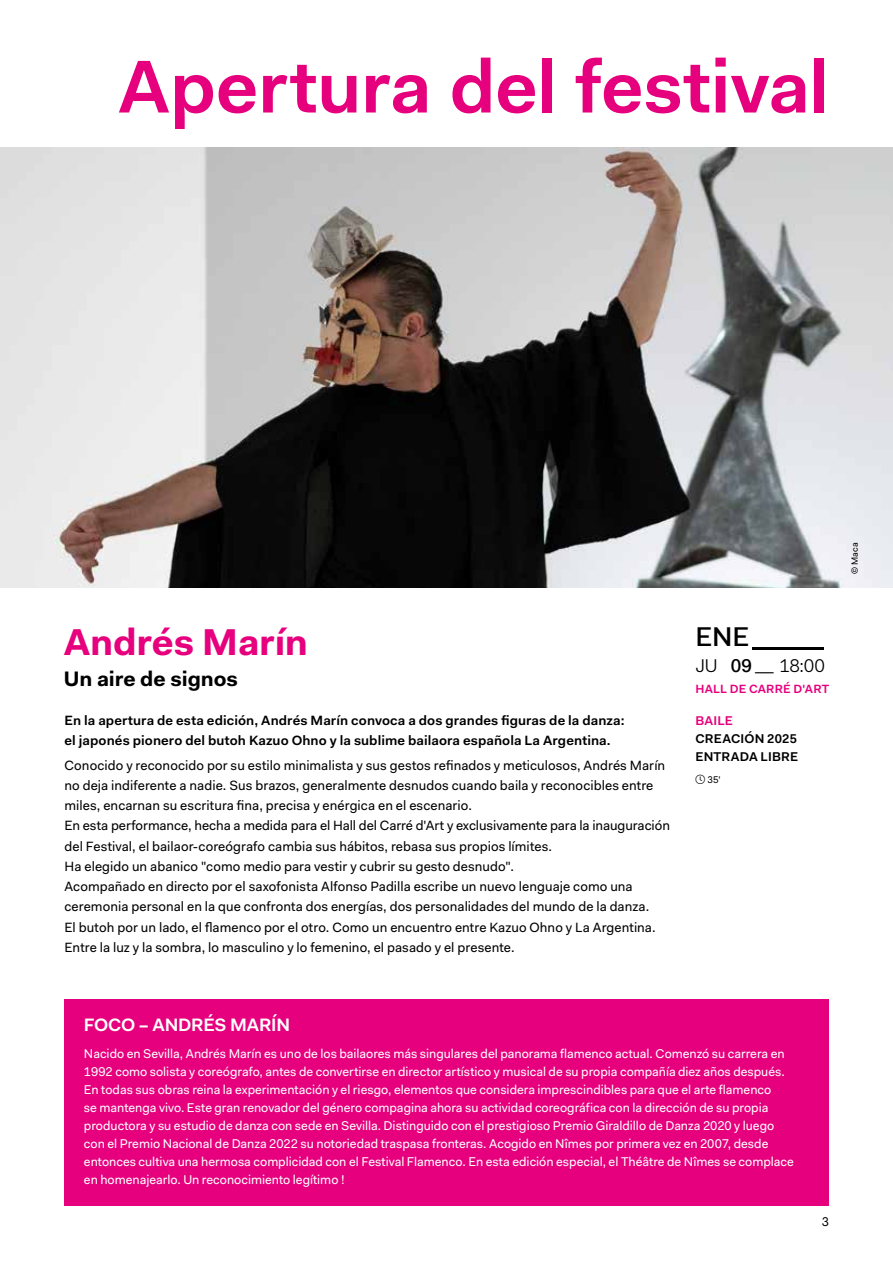
<style>
.page{position:relative;width:893px;height:1263px;background:#fff}
.page>*{position:absolute;margin:0;border:0;box-sizing:border-box;transform-origin:0 0}
.t1{font:600 75px "Fakt Pro";letter-spacing:-.005em;color:#e6007d}
.t2{font:700 37.5px "Fakt Pro";letter-spacing:-.005em;color:#e6007d}
.t3{font:500 27.15px "Fakt Pro";color:#000}
.t4{font:700 21px "Fakt Pro";letter-spacing:-.005em;color:#000}
.t5{font:18.6px "Fakt Pro Blond";color:#000}
.t6{font:600 18px "Fakt Pro";letter-spacing:-.01em;color:#fff}
.t7{font:13.5px/20.2px "Fakt Pro";letter-spacing:.01em;color:#000}
.t8{font:600 13.5px/20.2px "Fakt Pro";letter-spacing:.005em;color:#000}
.t9{font:12.75px/18px "Fakt Pro";color:#fff}
.t10{font:600 12.75px/18px "Fakt Pro";letter-spacing:.015em;color:#000}
.t11{font:600 12.75px "Fakt Pro";letter-spacing:.01em;color:#e6007d}
.t12{font:12.75px "Fakt Pro";color:#000}
.t13{font:600 12px "Fakt Pro";letter-spacing:.015em;color:#e6007d}
.t14{font:9.75px "Fakt Pro";color:#000}
.t15{font:9px "Fakt Pro";color:#000}
.s1{font-family:"Fakt Pro";font-weight:500}
</style>
<div class="page">
<img style="left:0;top:148px;width:893px;height:439px">
<div style="left:64px;top:999px;width:765px;height:206px;background:#e6007d"></div>
<h1 class="t1" style="left:118px;top:37px;width:713px">Apertura del festival</h1>
<h2 class="t2" style="left:64px;top:617px;width:246px">Andrés Marín</h2>
<h3 class="t4" style="left:64px;top:665px;width:176px">Un aire de signos</h3>
<p class="t8" style="left:64px;top:710px;width:562px">En la apertura de esta edición, Andrés Marín convoca a dos grandes figuras de la danza: el japonés pionero del butoh Kazuo Ohno y la sublime bailaora española La Argentina.</p>
<p class="t7" style="left:64px;top:755px;width:607px">Conocido y reconocido por su estilo minimalista y sus gestos refinados y meticulosos, Andrés Marín no deja indiferente a nadie. Sus brazos, generalmente desnudos cuando baila y reconocibles entre miles, encarnan su escritura fina, precisa y enérgica en el escenario.<br>En esta performance, hecha a medida para el Hall del Carré d'Art y exclusivamente para la inauguración del Festival, el bailaor-coreógrafo cambia sus hábitos, rebasa sus propios límites.<br>Ha elegido un abanico "como medio para vestir y cubrir su gesto desnudo".<br>Acompañado en directo por el saxofonista Alfonso Padilla escribe un nuevo lenguaje como una ceremonia personal en la que confronta dos energías, dos personalidades del mundo de la danza.<br>El butoh por un lado, el flamenco por el otro. Como un encuentro entre Kazuo Ohno y La Argentina.<br>Entre la luz y la sombra, lo masculino y lo femenino, el pasado y el presente.</p>
<h3 class="t3" style="left:695px;top:618px;width:130px">ENE_</h3>
<h3 class="t5" style="left:695px;top:653px;width:131px">JU <span class="s1">09</span> _ 18:00</h3>
<p class="t13" style="left:695px;top:681px;width:135px">HALL DE CARRÉ D'ART</p>
<p class="t11" style="left:695px;top:712px;width:39px">BAILE</p>
<p class="t10" style="left:695px;top:729px;width:104px">CREACIÓN 2025<br>ENTRADA LIBRE</p>
<p class="t14" style="left:707px;top:773px;width:15px">35'</p>
<p class="t15" style="left:849px;top:574px;width:33px;rotate:-90deg">© Maca</p>
<h3 class="t6" style="left:84px;top:1012px;width:208px">FOCO – ANDRÉS MARÍN</h3>
<p class="t9" style="left:84px;top:1044px;width:711px">Nacido en Sevilla, Andrés Marín es uno de los bailaores más singulares del panorama flamenco actual. Comenzó su carrera en 1992 como solista y coreógrafo, antes de convertirse en director artístico y musical de su propia compañía diez años después.<br>En todas sus obras reina la experimentación y el riesgo, elementos que considera imprescindibles para que el arte flamenco<br>se mantenga vivo. Este gran renovador del género compagina ahora su actividad coreográfica con la dirección de su propia productora y su estudio de danza con sede en Sevilla. Distinguido con el prestigioso Premio Giraldillo de Danza 2020 y luego con el Premio Nacional de Danza 2022 su notoriedad traspasa fronteras. Acogido en Nîmes por primera vez en 2007, desde entonces cultiva una hermosa complicidad con el Festival Flamenco. En esta edición especial, el Théâtre de Nîmes se complace en homenajearlo. Un reconocimiento legítimo !</p>
<p class="t12" style="left:822px;top:1213px;width:9px">3</p>
</div>
